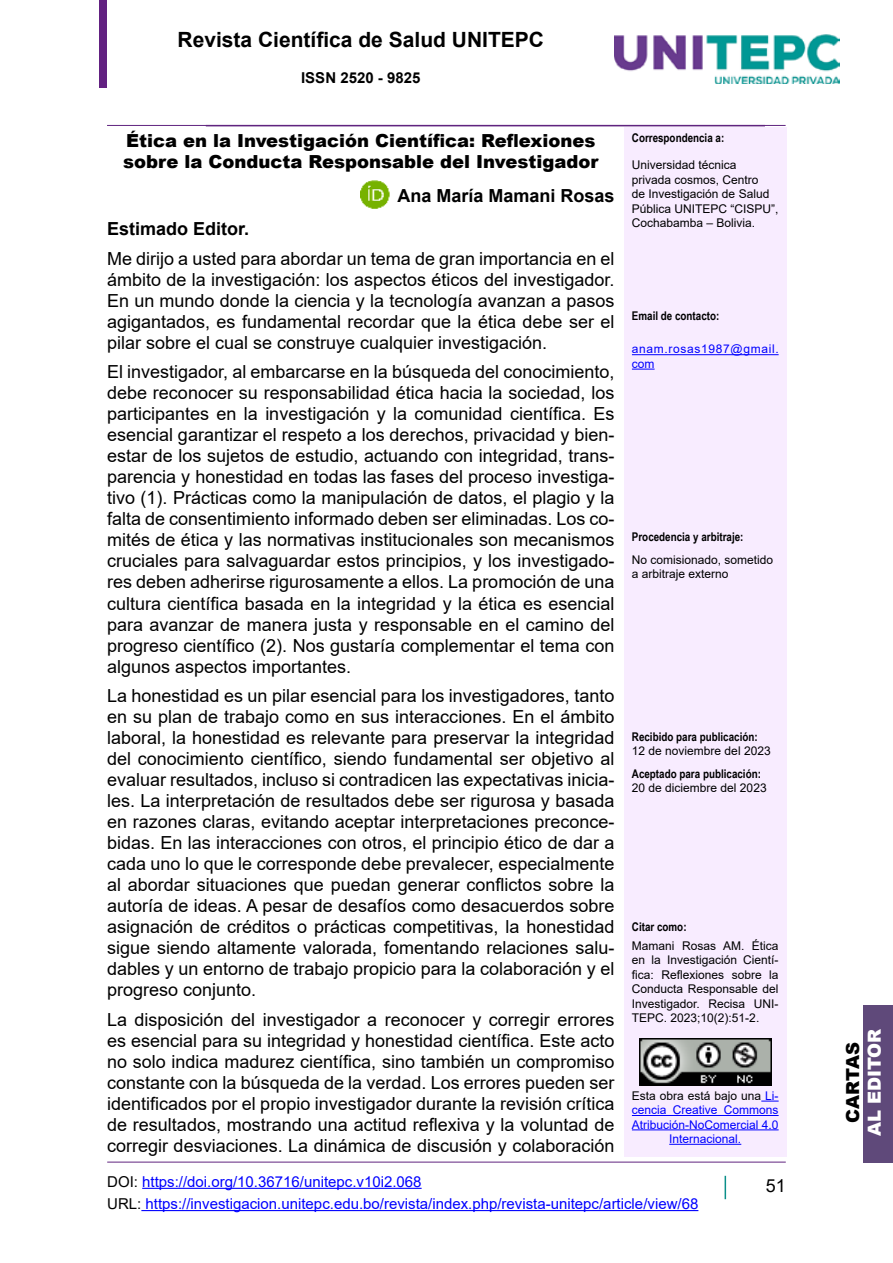
<style>
.page{position:relative;width:893px;height:1263px;background:#fff}
.page>*{position:absolute;margin:0;border:0;box-sizing:border-box;transform-origin:0 0}
.t1{font:700 21px "Arial";color:#000}
.t2{font:18px/21px "Arial";color:#000;text-align:justify}
.t3{font:900 18px/21px "Arial";color:#000}
.t4{font:700 18px "Arial";color:#000}
.t5{font:900 18px "Arial";color:#fff}
.t6{font:15px/22.2px "Arial";color:#00f}
.t7{font:700 15px "Arial";color:#000}
.t8{font:12px/14.4px "Arial";color:#000}
.t9{font:700 12px "Arial Narrow";color:#000}
.t10{font:12px/14.4px "Arial";color:#00f;text-align:center}
.t11{font:12px/14.4px "Arial";letter-spacing:.055em;color:#00f}
.s1{color:#000}
</style>
<div class="page">
<div style="left:863px;top:1005px;width:30px;height:157px;background:#5f497a"></div>
<div style="left:100px;top:0;width:7px;height:88px;background:#622181"></div>
<hr style="left:107px;top:125px;width:679px;height:1px;background:#60247f">
<hr style="left:107px;top:1162px;width:679px;height:1px;background:#60247f">
<hr style="left:142px;top:1188px;width:280px;height:1px;background:#00f">
<hr style="left:141px;top:1210px;width:557px;height:1px;background:#00f">
<svg style="left:725px;top:1176px;width:1px;height:23px"></svg>
<div style="left:624px;top:128px;width:163px;height:1029px;background:#f8ecff"></div>
<img style="left:614px;top:34px;width:226px;height:49px">
<hr style="left:632px;top:354px;width:147px;height:1px;background:#00f">
<svg style="left:632px;top:369px;width:23px;height:1px"></svg>
<svg style="left:761px;top:1101px;width:18px;height:1px"></svg>
<hr style="left:632px;top:1115px;width:147px;height:1px;background:#00f">
<hr style="left:632px;top:1129px;width:147px;height:1px;background:#00f">
<hr style="left:669px;top:1144px;width:72px;height:1px;background:#00f">
<img style="left:639px;top:1039px;width:132px;height:46px">
<img style="left:361px;top:181px;width:29px;height:28px">
<p class="t1" style="left:178px;top:25px;width:368px">Revista Científica de Salud UNITEPC</p>
<p class="t7" style="left:301px;top:67px;width:121px">ISSN 2520 - 9825</p>
<p class="t3" style="left:123px;top:129px;width:477px">Ética en la Investigación Científica: Reflexiones sobre la Conducta Responsable del Investigador</p>
<p class="t4" style="left:397px;top:183px;width:219px">Ana María Mamani Rosas</p>
<p class="t4" style="left:107px;top:216px;width:144px">Estimado Editor.</p>
<p class="t2" style="left:107px;top:248px;width:509px">Me dirijo a usted para abordar un tema de gran importancia en el ámbito de la investigación: los aspectos éticos del investigador.<br>En un mundo donde la ciencia y la tecnología avanzan a pasos agigantados, es fundamental recordar que la ética debe ser el pilar sobre el cual se construye cualquier investigación.</p>
<p class="t2" style="left:107px;top:361px;width:509px">El investigador, al embarcarse en la búsqueda del conocimiento, debe reconocer su responsabilidad ética hacia la sociedad, los participantes en la investigación y la comunidad científica. Es esencial garantizar el respeto a los derechos, privacidad y bien&shy;estar de los sujetos de estudio, actuando con integridad, trans&shy;parencia y honestidad en todas las fases del proceso investiga&shy;tivo (1). Prácticas como la manipulación de datos, el plagio y la falta de consentimiento informado deben ser eliminadas. Los co&shy;mités de ética y las normativas institucionales son mecanismos cruciales para salvaguardar estos principios, y los investigado&shy;res deben adherirse rigurosamente a ellos. La promoción de una cultura científica basada en la integridad y la ética es esencial para avanzar de manera justa y responsable en el camino del progreso científico (2). Nos gustaría complementar el tema con algunos aspectos importantes.</p>
<p class="t2" style="left:107px;top:685px;width:509px">La honestidad es un pilar esencial para los investigadores, tanto en su plan de trabajo como en sus interacciones. En el ámbito laboral, la honestidad es relevante para preservar la integridad del conocimiento científico, siendo fundamental ser objetivo al evaluar resultados, incluso si contradicen las expectativas inicia&shy;les. La interpretación de resultados debe ser rigurosa y basada en razones claras, evitando aceptar interpretaciones preconce&shy;bidas. En las interacciones con otros, el principio ético de dar a cada uno lo que le corresponde debe prevalecer, especialmente al abordar situaciones que puedan generar conflictos sobre la autoría de ideas. A pesar de desafíos como desacuerdos sobre asignación de créditos o prácticas competitivas, la honestidad sigue siendo altamente valorada, fomentando relaciones salu&shy;dables y un entorno de trabajo propicio para la colaboración y el progreso conjunto.</p>
<p class="t2" style="left:107px;top:1009px;width:509px">La disposición del investigador a reconocer y corregir errores es esencial para su integridad y honestidad científica. Este acto no solo indica madurez científica, sino también un compromiso constante con la búsqueda de la verdad. Los errores pueden ser identificados por el propio investigador durante la revisión crítica de resultados, mostrando una actitud reflexiva y la voluntad de corregir desviaciones. La dinámica de discusión y colaboración</p>
<p class="t9" style="left:632px;top:129px;width:94px">Correspondencia a:</p>
<p class="t8" style="left:632px;top:158px;width:148px">Universidad técnica privada cosmos, Centro<br>de Investigación de Salud<br>Pública UNITEPC “CISPU”,<br>Cochabamba – Bolivia.</p>
<p class="t9" style="left:632px;top:307px;width:89px">Email de contacto:</p>
<p class="t11" style="left:632px;top:342px;width:148px">anam.rosas1987@gmail. com</p>
<p class="t9" style="left:632px;top:527px;width:113px">Procedencia y arbitraje:</p>
<p class="t8" style="left:632px;top:552px;width:143px">No comisionado, sometido a arbitraje externo</p>
<p class="t9" style="left:632px;top:727px;width:127px">Recibido para publicación:</p>
<p class="t8" style="left:632px;top:743px;width:140px">12 de noviembre del 2023</p>
<p class="t9" style="left:632px;top:765px;width:131px">Aceptado para publicación:</p>
<p class="t8" style="left:632px;top:781px;width:136px">20 de diciembre del 2023</p>
<p class="t9" style="left:632px;top:918px;width:56px">Citar como:</p>
<p class="t8" style="left:632px;top:938px;width:148px;text-align:justify">Mamani Rosas AM. Ética en la Investigación Cientí&shy;fica: Reflexiones sobre la Conducta Responsable del Investigador. Recisa UNI-TEPC. 2023;10(2):51-2.</p>
<p class="t10" style="left:632px;top:1088px;width:148px"><span class="s1">Esta obra está bajo una</span> Li&shy;cencia Creative Commons<br>Atribución-NoComercial 4.0<br>Internacional.</p>
<p class="t6" style="left:107px;top:1170px;width:593px"><span class="s1">DOI:</span> https://doi.org/10.36716/unitepc.v10i2.068<br><span class="s1">URL:</span> https://investigacion.unitepc.edu.bo/revista/index.php/revista-unitepc/article/view/68</p>
<p class="t2" style="left:766px;top:1175px;width:22px">51</p>
<p class="t3" style="left:842px;top:1123px;width:82px;rotate:-90deg">CARTAS</p>
<p class="t5" style="left:861px;top:1136px;width:109px;rotate:-90deg">AL EDITOR</p>
</div>
